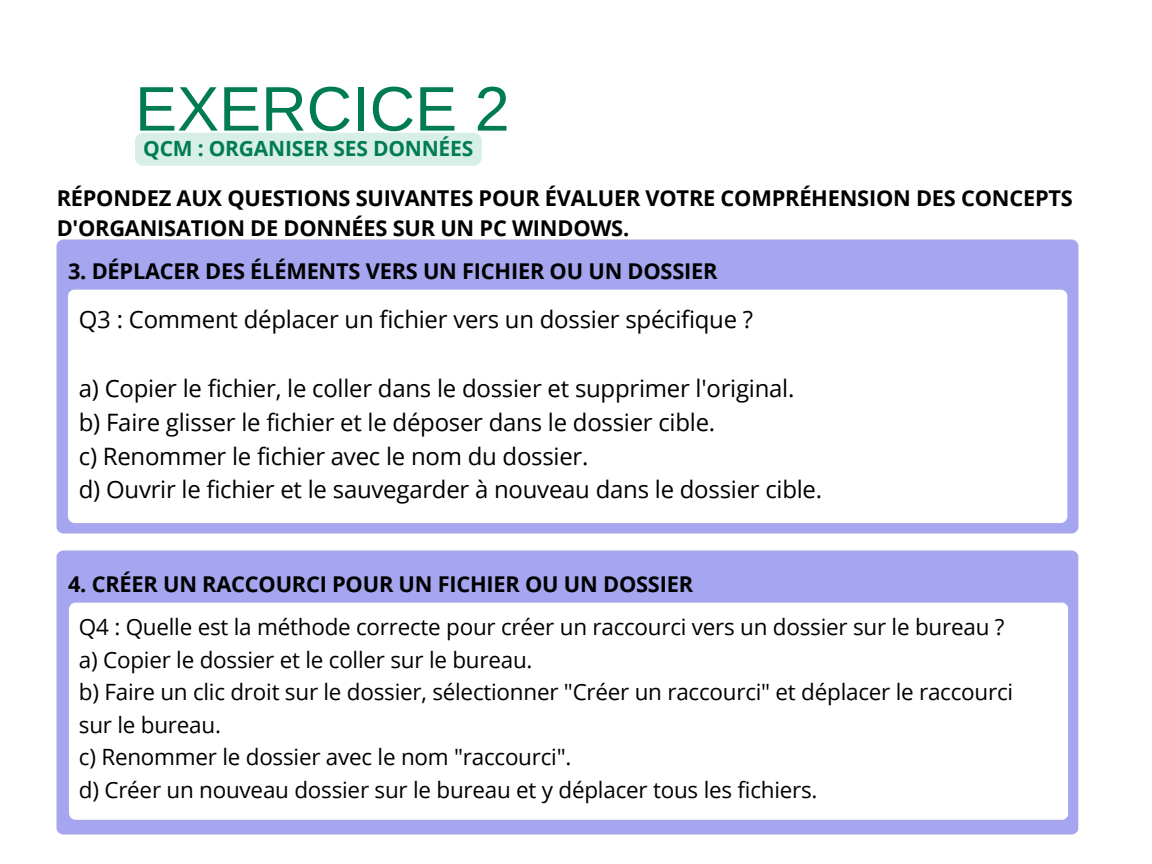
<style>
.page{position:relative;width:1152px;height:864px;background:#fff}
.page>*{position:absolute;margin:0;border:0;box-sizing:border-box;transform-origin:0 0}
.t1{font:63px "Arimo";color:#007b54}
.t2{font:24px/33.8px "Open Sans";letter-spacing:-.01em;color:#000}
.t3{font:22.5px/32.7px "Open Sans";letter-spacing:-.01em;color:#000}
.t4{font:700 21.75px/30.3px "Open Sans";letter-spacing:-.01em;color:#000}
.t5{font:700 21px "Open Sans";letter-spacing:-.01em;color:#007b54}
</style>
<div class="page">
<img style="left:56px;top:239px;width:1023px;height:295px">
<img style="left:56px;top:550px;width:1023px;height:285px">
<div style="left:135px;top:133px;width:347px;height:33px;background:#d7efe7"></div>
<h2 class="t1" style="left:135px;top:74px;width:376px">EXERCICE 2</h2>
<p class="t5" style="left:143px;top:133px;width:331px">QCM : ORGANISER SES DONNÉES</p>
<h1 class="t4" style="left:57px;top:182px;width:1018px">RÉPONDEZ AUX QUESTIONS SUIVANTES POUR ÉVALUER VOTRE COMPRÉHENSION DES CONCEPTS<br>D'ORGANISATION DE DONNÉES SUR UN PC WINDOWS.</h1>
<p class="t4" style="left:68px;top:256px;width:651px">3. DÉPLACER DES ÉLÉMENTS VERS UN FICHIER OU UN DOSSIER</p>
<h2 class="t2" style="left:79px;top:302px;width:676px">Q3 : Comment déplacer un fichier vers un dossier spécifique ?</h2>
<h3 class="t2" style="left:79px;top:371px;width:745px">a) Copier le fichier, le coller dans le dossier et supprimer l'original.<br>b) Faire glisser le fichier et le déposer dans le dossier cible.<br>c) Renommer le fichier avec le nom du dossier.<br>d) Ouvrir le fichier et le sauvegarder à nouveau dans le dossier cible.</h3>
<p class="t4" style="left:68px;top:569px;width:626px">4. CRÉER UN RACCOURCI POUR UN FICHIER OU UN DOSSIER</p>
<p class="t3" style="left:79px;top:610px;width:936px">Q4 : Quelle est la méthode correcte pour créer un raccourci vers un dossier sur le bureau ? a) Copier le dossier et le coller sur le bureau.<br>b) Faire un clic droit sur le dossier, sélectionner "Créer un raccourci" et déplacer le raccourci sur le bureau.<br>c) Renommer le dossier avec le nom "raccourci".<br>d) Créer un nouveau dossier sur le bureau et y déplacer tous les fichiers.</p>
</div>
